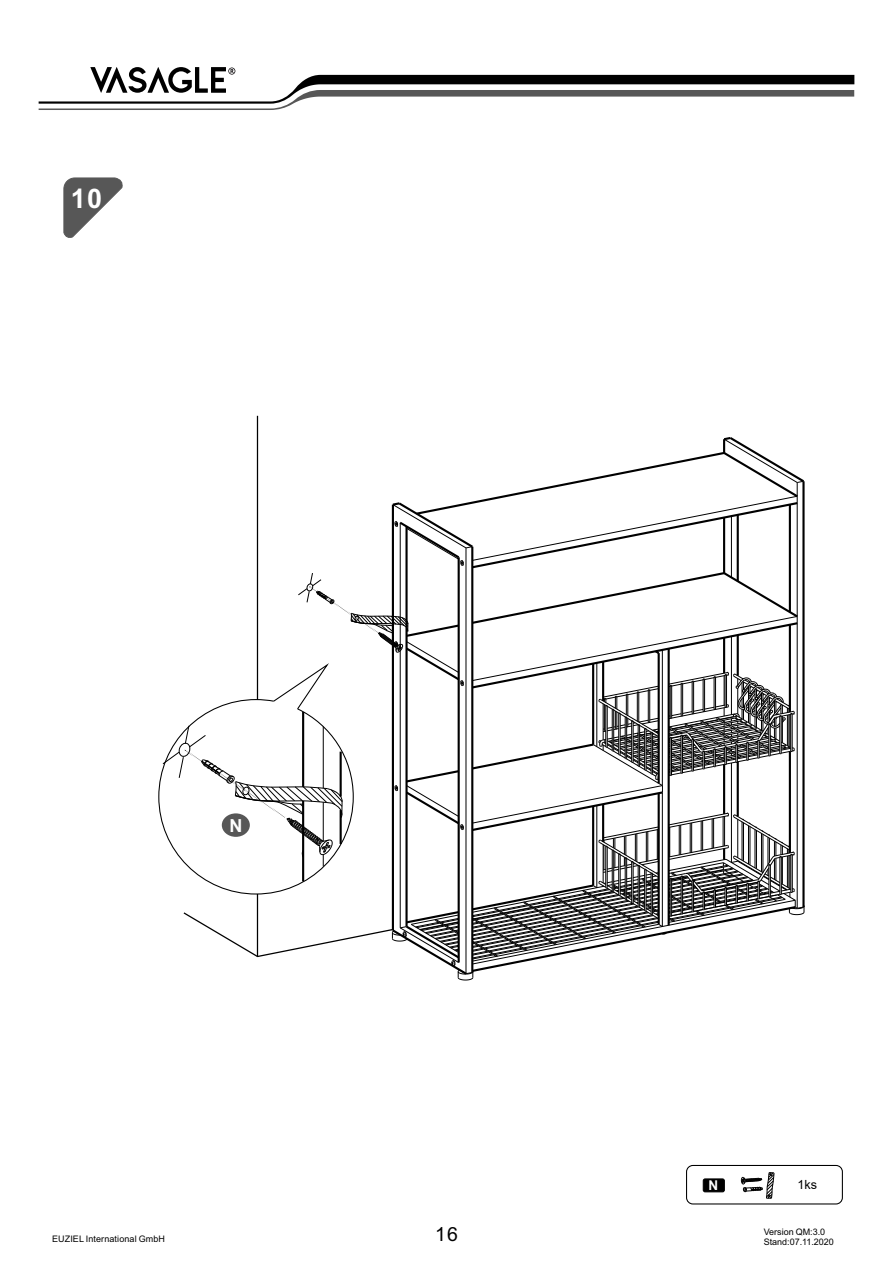
<style>
.page{position:relative;width:893px;height:1263px;background:#fff}
.page>*{position:absolute;margin:0;border:0;box-sizing:border-box;transform-origin:0 0}
.t1{font:700 27px "Arial";color:#fff}
.t2{font:19.5px "Arial";color:#000}
.t3{font:700 18px "Arial";color:#fff}
.t4{font:700 13.5px "Arial";color:#fff}
.t5{font:12.6px "Arial";color:#000}
.t6{font:9px/10.1px "Arial";letter-spacing:.01em;color:#000}
</style>
<div class="page">
<svg style="left:39px;top:67px;width:815px;height:43px"></svg>
<svg style="left:63px;top:178px;width:60px;height:60px"></svg>
<hr style="left:257px;top:416px;width:1px;height:284px;background:#000">
<svg style="left:741px;top:1172px;width:33px;height:27px"></svg>
<div style="left:686px;top:1165px;width:157px;height:39px;border:1px solid #000;border-radius:6px"></div>
<div style="left:703px;top:1178px;width:22px;height:14px;background:#000;border:1px solid #000;border-radius:2px"></div>
<svg style="left:158px;top:435px;width:647px;height:546px"></svg>
<div style="left:222px;top:813px;width:28px;height:24px;background:#575757;border-radius:50%"></div>
<h1 class="t1" style="left:71px;top:189px;width:33px">10</h1>
<h3 class="t3" style="left:229px;top:818px;width:14px">N</h3>
<p class="t6" style="left:52px;top:1234px;width:115px">EUZIEL International GmbH</p>
<h2 class="t2" style="left:435px;top:1227px;width:24px">16</h2>
<h3 class="t4" style="left:708px;top:1180px;width:11px">N</h3>
<h3 class="t5" style="left:798px;top:1180px;width:21px">1ks</h3>
<p class="t6" style="left:764px;top:1227px;width:72px">Version QM:3.0<br>Stand:07.11.2020</p>
</div>
